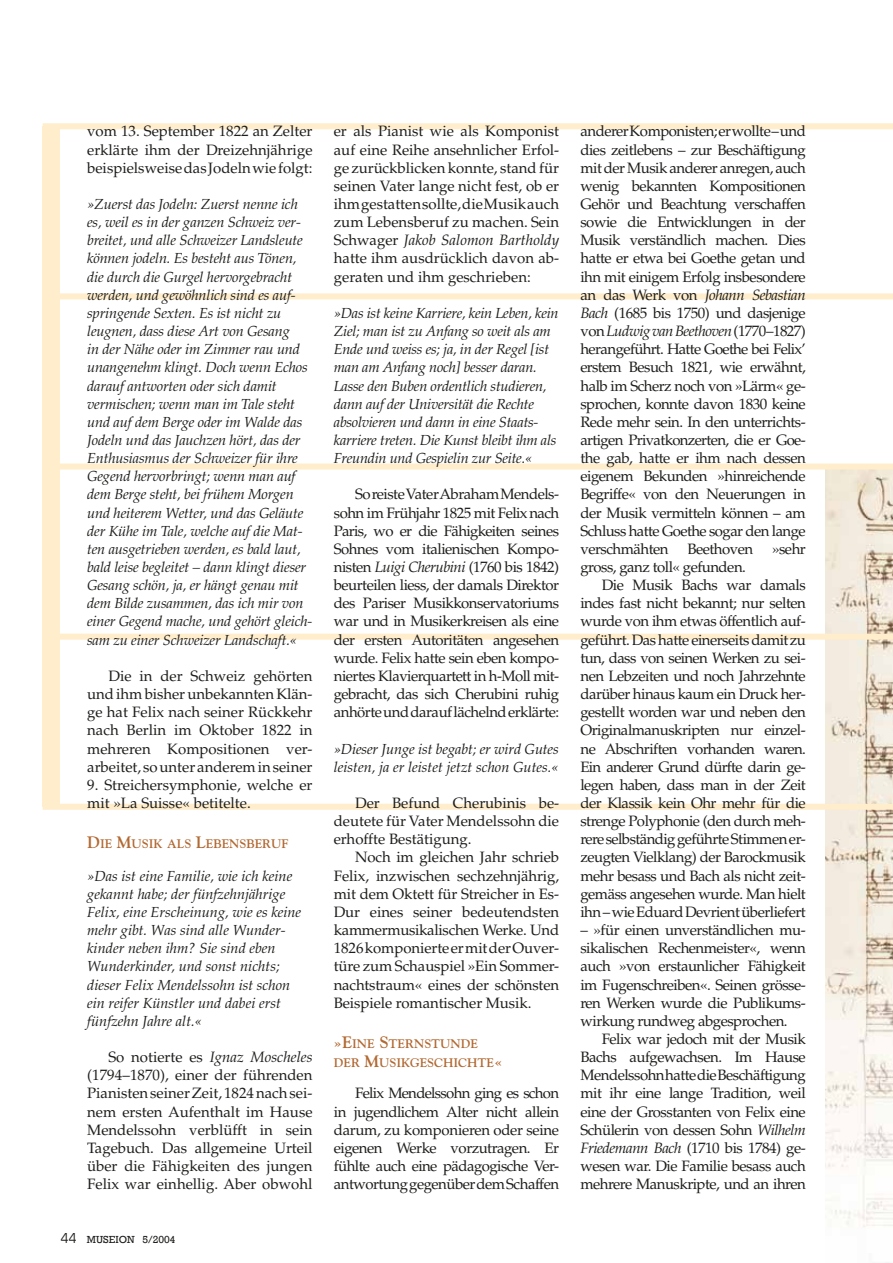
<style>
.page{position:relative;width:893px;height:1263px;background:#fff}
.page>*{position:absolute;margin:0;border:0;box-sizing:border-box;transform-origin:0 0}
.body_txt_2006_1_MA3{font:15px/18.1px "Palatino LT Std";letter-spacing:-.02em;color:#1d1d1b;text-align:justify}
.body_txt_2006_1_MA3-2{font:15px/18.1px "Palatino LT Std";color:#1d1d1b}
.vers_2006_1_MA3_indd{font:italic 14.55px/18.1px "Palatino LT Std";letter-spacing:-.01em;color:#1d1d1b}
.untertitel_2006_1_MA{font:700 12.3px/19.2px "Goudy";color:#b26932}
.t1{font:10.5px "Rockwell";color:#1d1d1b}
.s1{font-size:16.5px}
.s2{font-style:italic}
.s3{font-family:"Eurostile Con";font-size:15px}
</style>
<div class="page">
<img style="left:825px;top:469px;width:68px;height:758px">
<div style="left:43px;top:634px;width:850px;height:6px;background:#ffedcb"></div>
<div style="left:43px;top:123px;width:850px;height:6px;background:#ffedcb"></div>
<div style="left:43px;top:463px;width:850px;height:6px;background:#ffedcb"></div>
<div style="left:43px;top:293px;width:850px;height:6px;background:#ffedcb"></div>
<div style="left:43px;top:126px;width:17px;height:681px;background:#ffedcb"></div>
<div style="left:43px;top:804px;width:850px;height:6px;background:#ffedcb"></div>
<p class="body_txt_2006_1_MA3" style="left:87px;top:122px;width:227px">vom 13. September 1822 an Zelter erklärte ihm der Dreizehnjährige beispielsweise das Jodeln wie folgt:</p>
<p class="vers_2006_1_MA3_indd" style="left:87px;top:195px;width:227px">»Zuerst das Jodeln: Zuerst nenne ich es, weil es in der ganzen Schweiz ver&shy;breitet, und alle Schweizer Landsleute können jodeln. Es besteht aus Tönen, die durch die Gurgel hervorgebracht werden, und gewöhnlich sind es auf&shy;springende Sexten. Es ist nicht zu leugnen, dass diese Art von Gesang<br>in der Nähe oder im Zimmer rau und unangenehm klingt. Doch wenn Echos darauf antworten oder sich damit vermischen; wenn man im Tale steht und auf dem Berge oder im Walde das Jodeln und das Jauchzen hört, das der Enthusiasmus der Schweizer für ihre Gegend hervorbringt; wenn man auf dem Berge steht, bei frühem Morgen und heiterem Wetter, und das Geläute der Kühe im Tale, welche auf die Mat&shy;ten ausgetrieben werden, es bald laut, bald leise begleitet – dann klingt dieser Gesang schön, ja, er hängt genau mit dem Bilde zusammen, das ich mir von einer Gegend mache, und gehört gleich&shy;sam zu einer Schweizer Landschaft.«</p>
<p class="body_txt_2006_1_MA3" style="left:87px;top:667px;width:227px;text-indent:21px">Die in der Schweiz gehörten und ihm bisher unbekannten Klän&shy;ge hat Felix nach seiner Rückkehr nach Berlin im Oktober 1822 in mehreren Kompositionen ver&shy;arbeitet, so unter anderem in seiner</p>
<p class="body_txt_2006_1_MA3-2" style="left:87px;top:776px;width:227px">9. Streichersymphonie, welche er mit »La Suisse« betitelte.</p>
<p class="untertitel_2006_1_MA" style="left:87px;top:834px;width:203px"><span class="s1">D</span>IE <span class="s1">M</span>USIK ALS <span class="s1">L</span>EBENSBERUF</p>
<p class="vers_2006_1_MA3_indd" style="left:87px;top:867px;width:216px">»Das ist eine Familie, wie ich keine gekannt habe; der fünfzehnjährige<br>Felix, eine Erscheinung, wie es keine mehr gibt. Was sind alle Wunder&shy;kinder neben ihm? Sie sind eben<br>Wunderkinder, und sonst nichts; dieser Felix Mendelssohn ist schon ein reifer Künstler und dabei erst fünfzehn Jahre alt.«</p>
<p class="body_txt_2006_1_MA3" style="left:87px;top:1048px;width:227px;text-indent:21px">So notierte es <span class="s2">Ignaz Moscheles </span>(1794–1870), einer der führenden Pianisten seiner Zeit, 1824 nach sei&shy;nem ersten Aufenthalt im Hause Mendelssohn verblüfft in sein Tagebuch. Das allgemeine Urteil über die Fähigkeiten des jungen Felix war einhellig. Aber obwohl</p>
<p class="t1" style="left:61px;top:1233px;width:116px"><span class="s3">44</span> MUSEION 5/2004</p>
<p class="body_txt_2006_1_MA3" style="left:334px;top:122px;width:227px">er als Pianist wie als Komponist auf eine Reihe ansehnlicher Erfol&shy;ge zurückblicken konnte, stand für seinen Vater lange nicht fest, ob er ihm gestatten sollte, die Musik auch zum Lebensberuf zu machen. Sein Schwager <span class="s2">Jakob Salomon Bartholdy </span>hatte ihm ausdrücklich davon ab&shy;geraten und ihm geschrieben:</p>
<p class="vers_2006_1_MA3_indd" style="left:334px;top:304px;width:226px">»Das ist keine Karriere, kein Leben, kein Ziel; man ist zu Anfang so weit als am Ende und weiss es; ja, in der Regel [ist man am Anfang noch] besser daran.<br>Lasse den Buben ordentlich studieren, dann auf der Universität die Rechte absolvieren und dann in eine Staats&shy;karriere treten. Die Kunst bleibt ihm als Freundin und Gespielin zur Seite.«</p>
<p class="body_txt_2006_1_MA3" style="left:334px;top:485px;width:227px;text-indent:21px">So reiste Vater Abraham Mendels&shy;sohn im Frühjahr 1825 mit Felix nach Paris, wo er die Fähigkeiten seines Sohnes vom italienischen Kompo&shy;nisten <span class="s2">Luigi Cherubini</span> (1760 bis 1842) beurteilen liess, der damals Direktor des Pariser Musikkonservatoriums war und in Musikerkreisen als eine der ersten Autoritäten angesehen wurde. Felix hatte sein eben kompo&shy;niertes Klavierquartett in h-Moll mit&shy;gebracht, das sich Cherubini ruhig anhörte und darauf lächelnd erklärte:</p>
<p class="vers_2006_1_MA3_indd" style="left:334px;top:740px;width:227px">»Dieser Junge ist begabt; er wird Gutes leisten, ja er leistet jetzt schon Gutes.«</p>
<p class="body_txt_2006_1_MA3" style="left:334px;top:794px;width:227px;text-indent:21px">Der Befund Cherubinis be&shy;deutete für Vater Mendelssohn die erhoffte Bestätigung.</p>
<p class="body_txt_2006_1_MA3" style="left:334px;top:848px;width:227px;text-indent:21px">Noch im gleichen Jahr schrieb Felix, inzwischen sechzehnjährig, mit dem Oktett für Streicher in Es-Dur eines seiner bedeutendsten kammermusikalischen Werke. Und 1826 komponierte er mit der Ouver&shy;türe zum Schauspiel »Ein Sommer&shy;nachtstraum« eines der schönsten Beispiele romantischer Musik.</p>
<p class="untertitel_2006_1_MA" style="left:334px;top:1034px;width:146px"><span class="s1">»E</span>INE <span class="s1">S</span>TERNSTUNDE<br>DER <span class="s1">M</span>USIKGESCH</p>
<p class="untertitel_2006_1_MA" style="left:453px;top:1053px;width:50px">ICHTE<span class="s1">«</span></p>
<p class="body_txt_2006_1_MA3" style="left:334px;top:1084px;width:227px;text-indent:21px">Felix Mendelssohn ging es schon in jugendlichem Alter nicht allein darum, zu komponieren oder seine eigenen Werke vorzutragen. Er fühlte auch eine pädagogische Ver&shy;antwortung gegenüber dem Schaffen</p>
<p class="body_txt_2006_1_MA3" style="left:580px;top:122px;width:227px">anderer Komponisten; er wollte – und dies zeitlebens – zur Beschäftigung mit der Musik anderer anregen, auch wenig bekannten Kompositionen Gehör und Beachtung verschaffen sowie die Entwicklungen in der Musik verständlich machen. Dies hatte er etwa bei Goethe getan und ihn mit einigem Erfolg insbesondere an das Werk von <span class="s2">Johann Sebastian Bach</span> (1685 bis 1750) und dasjenige von <span class="s2">Ludwig van Beethoven</span> (1770–1827) herangeführt. Hatte Goethe bei Felix’ erstem Besuch 1821, wie erwähnt, halb im Scherz noch von »Lärm« ge&shy;sprochen, konnte davon 1830 keine Rede mehr sein. In den unterrichts&shy;artigen Privatkonzerten, die er Goe&shy;the gab, hatte er ihm nach dessen eigenem Bekunden »hinreichende Begriffe« von den Neuerungen in der Musik vermitteln können – am Schluss hatte Goethe sogar den lange verschmähten</p>
<p class="body_txt_2006_1_MA3" style="left:687px;top:540px;width:67px">Beethoven</p>
<p class="body_txt_2006_1_MA3" style="left:772px;top:540px;width:35px">»sehr</p>
<p class="body_txt_2006_1_MA3" style="left:580px;top:558px;width:167px">gross, ganz toll« gefunden.</p>
<p class="body_txt_2006_1_MA3" style="left:580px;top:576px;width:227px;text-indent:21px">Die Musik Bachs war damals indes fast nicht bekannt; nur selten wurde von ihm etwas öffentlich auf&shy;geführt. Das hatte einerseits damit zu tun, dass von seinen Werken zu sei&shy;nen Lebzeiten und noch Jahrzehnte darüber hinaus kaum ein Druck her&shy;gestellt worden war und neben den Originalmanuskripten nur einzel&shy;ne Abschriften vorhanden waren.<br>Ein anderer Grund dürfte darin ge&shy;legen haben, dass man in der Zeit der Klassik kein Ohr mehr für die strenge Polyphonie (den durch meh&shy;rere selbständig geführte Stimmen er&shy;zeugten Vielklang) der Barockmusik mehr besass und Bach als nicht zeit&shy;gemäss angesehen wurde. Man hielt ihn – wie Eduard Devrient überliefert</p>
<p class="body_txt_2006_1_MA3" style="left:580px;top:921px;width:227px">– »für einen unverständlichen mu&shy;sikalischen Rechenmeister«, wenn auch »von erstaunlicher Fähigkeit im Fugenschreiben«. Seinen grösse&shy;ren Werken wurde die Publikums&shy;wirkung rundweg abgesprochen.</p>
<p class="body_txt_2006_1_MA3" style="left:580px;top:1030px;width:227px;text-indent:21px">Felix war jedoch mit der Musik Bachs aufgewachsen. Im Hause Mendelssohn hatte die Beschäftigung mit ihr eine lange Tradition, weil eine der Grosstanten von Felix eine Schülerin von dessen Sohn <span class="s2">Wilhelm Friedemann Bach</span> (1710 bis 1784) ge&shy;wesen war. Die Familie besass auch mehrere Manuskripte, und an ihren</p>
</div>
